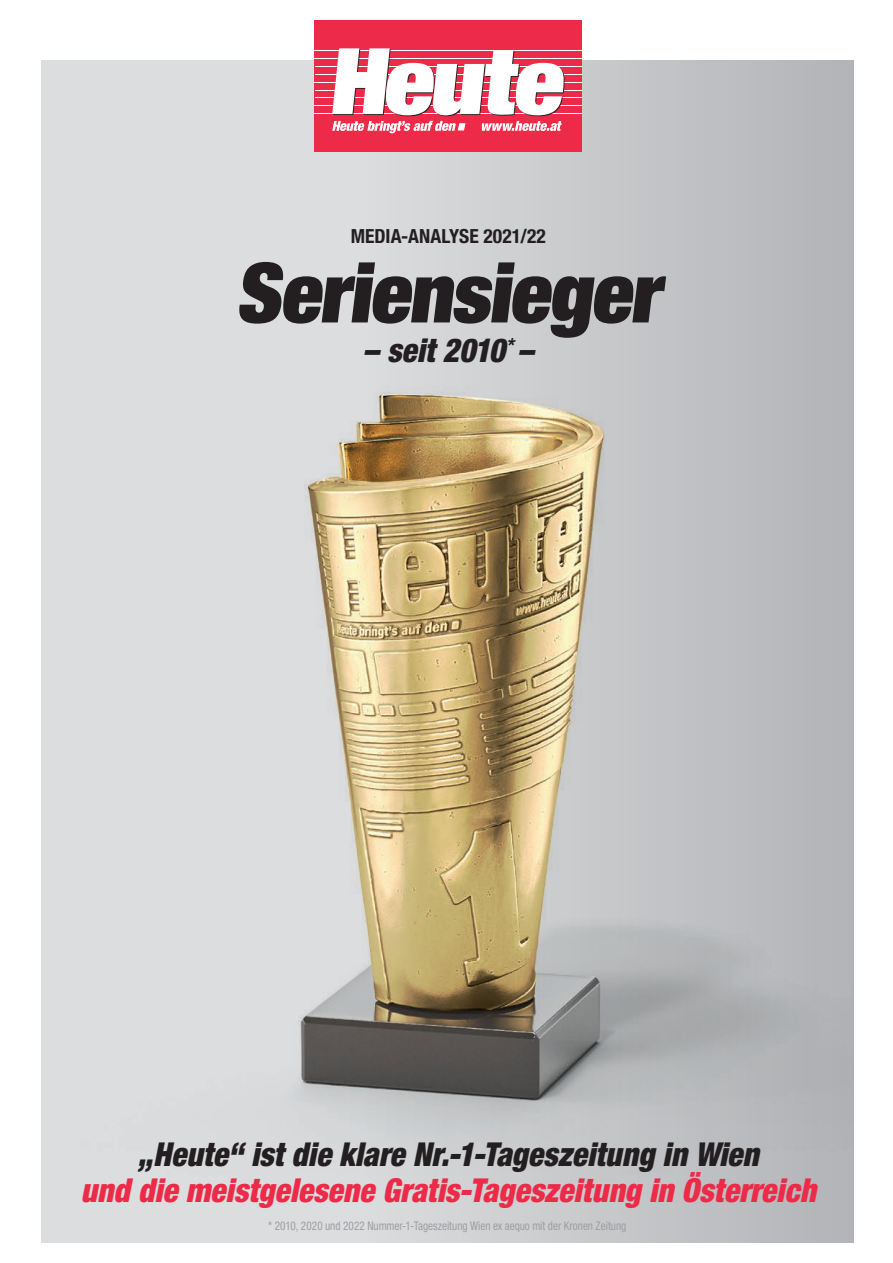
<style>
.page{position:relative;width:893px;height:1263px;background:#fff}
.page>*{position:absolute;margin:0;border:0;box-sizing:border-box;transform-origin:0 0}
.t1{font:900 condensed 83.1px "Helvetica Neue LT Pro";color:#231f20}
.t2{font:italic 900 condensed 33px "Helvetica Neue LT Pro";color:#231f20;scale:.95 1}
.t3{font:italic 900 condensed 33px "Helvetica Neue LT Pro";color:#ed2a47;scale:.95 1}
.t4{font:700 condensed 19.5px "Helvetica Neue LT Pro";color:#231f20}
.t5{font:condensed 12px "Helvetica Neue LT Pro";letter-spacing:-.005em;color:#9d9fa2;scale:.93 1}
</style>
<div class="page">
<div style="left:41px;top:61px;width:812px;height:1182px;background:linear-gradient(to right,#e6e7e9,#b9babd)"></div>
<img style="left:41px;top:227px;width:812px;height:1016px">
<div style="left:315px;top:20px;width:267px;height:132px;background:#ed2a47"></div>
<hr style="left:315px;top:50px;width:267px;height:1px;background:#fff">
<hr style="left:315px;top:58px;width:267px;height:1px;background:#fff">
<hr style="left:315px;top:66px;width:167px;height:1px;background:#fff">
<hr style="left:488px;top:66px;width:94px;height:1px;background:#fff">
<hr style="left:546px;top:74px;width:36px;height:1px;background:#fff">
<hr style="left:315px;top:74px;width:92px;height:1px;background:#fff">
<hr style="left:315px;top:82px;width:69px;height:1px;background:#fff">
<hr style="left:548px;top:82px;width:34px;height:1px;background:#fff">
<hr style="left:438px;top:90px;width:144px;height:1px;background:#fff">
<hr style="left:315px;top:90px;width:39px;height:1px;background:#fff">
<hr style="left:438px;top:98px;width:144px;height:1px;background:#fff">
<hr style="left:315px;top:98px;width:67px;height:1px;background:#fff">
<hr style="left:315px;top:113px;width:267px;height:1px;background:#fff">
<hr style="left:315px;top:105px;width:267px;height:1px;background:#fff">
<svg style="left:332px;top:48px;width:235px;height:85px"></svg>
<h3 class="t4" style="left:351px;top:224px;width:197px">MEDIA-ANALYSE 2021/22</h3>
<h1 class="t1" style="left:236px;top:237px;width:439px">Seriensieger</h1>
<h2 class="t2" style="left:363px;top:330px;width:181px">– seit 2010<sup>*</sup> –</h2>
<h2 class="t2" style="left:138px;top:1135px;width:655px">„Heute“ ist die klare Nr.-1-Tageszeitung in Wien</h2>
<h2 class="t3" style="left:81px;top:1171px;width:775px">und die meistgelesene Gratis-Tageszeitung in Österreich</h2>
<p class="t5" style="left:268px;top:1218px;width:386px">* 2010, 2020 und 2022 Nummer-1-Tageszeitung Wien ex aequo mit der Kronen Zeitung</p>
</div>
